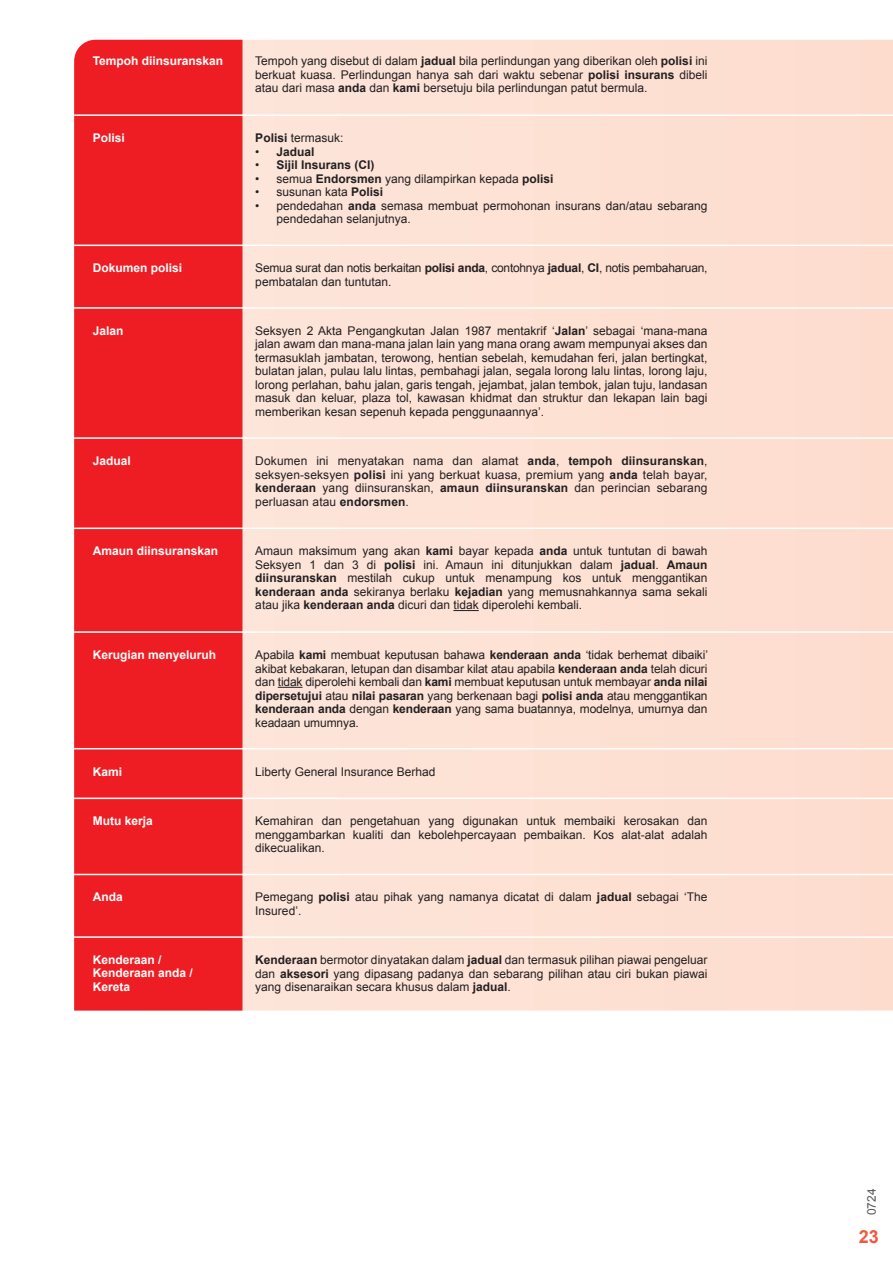
<style>
.page{position:relative;width:893px;height:1263px;background:#fff}
.page>*{position:absolute;margin:0;border:0;box-sizing:border-box;transform-origin:0 0}
.t1{font:700 18px "Arial";color:#f0593e}
.t2{font:12px/13.5px "Arial";color:#231f20;text-align:justify}
.t3{font:700 12px/13.5px "Arial";color:#fff}
.t4{font:12px/13.5px "Arial";letter-spacing:-.02em;color:#231f20}
.t5{font:700 12px "Arial";color:#231f20}
.t6{font:12px "Arial";color:#57585a}
.s1{font-weight:700}
.s2{font-weight:400}
</style>
<div class="page">
<div style="left:242px;top:40px;width:651px;height:970px;background:#fde1d3"></div>
<div style="left:74px;top:40px;width:168px;height:970px;background:#ee1d23"></div>
<hr style="left:74px;top:307px;width:819px;height:2px;background:#fff">
<hr style="left:74px;top:245px;width:819px;height:1px;background:#fff">
<svg style="left:453px;top:610px;width:26px;height:1px"></svg>
<svg style="left:278px;top:687px;width:25px;height:1px"></svg>
<hr style="left:74px;top:437px;width:819px;height:2px;background:#fff">
<hr style="left:74px;top:631px;width:819px;height:2px;background:#fff">
<hr style="left:74px;top:528px;width:819px;height:1px;background:#fff">
<hr style="left:74px;top:748px;width:819px;height:1px;background:#fff">
<hr style="left:74px;top:798px;width:819px;height:1px;background:#fff">
<hr style="left:74px;top:874px;width:819px;height:1px;background:#fff">
<hr style="left:74px;top:936px;width:819px;height:2px;background:#fff">
<hr style="left:74px;top:114px;width:819px;height:2px;background:#fff">
<p class="t3" style="left:93px;top:55px;width:132px">Tempoh diinsuranskan</p>
<p class="t2" style="left:255px;top:55px;width:454px">Tempoh yang disebut di dalam <span class="s1">jadual</span> bila perlindungan yang diberikan oleh <span class="s1">polisi</span> ini berkuat kuasa. Perlindungan hanya sah dari waktu sebenar <span class="s1">polisi insurans</span> dibeli atau dari masa <span class="s1">anda</span> dan <span class="s1">kami</span> bersetuju bila perlindungan patut bermula.</p>
<p class="t3" style="left:93px;top:131px;width:34px">Polisi</p>
<p class="t2" style="left:255px;top:131px;width:90px"><span class="s1">Polisi</span> termasuk:</p>
<p class="t5" style="left:255px;top:144px;width:61px"><span class="s2">•</span> Jadual</p>
<p class="t5" style="left:255px;top:157px;width:121px"><span class="s2">•</span> Sijil Insurans (CI)</p>
<p class="t2" style="left:255px;top:172px;width:300px">• semua <span class="s1">Endorsmen</span> yang dilampirkan kepada <span class="s1">polisi</span></p>
<p class="t2" style="left:255px;top:185px;width:129px">• susunan kata <span class="s1">Polisi</span></p>
<p class="t2" style="left:277px;top:199px;width:432px;text-indent:-21px">• pendedahan <span class="s1">anda</span> semasa membuat permohonan insurans dan/atau sebarang pendedahan selanjutnya.</p>
<p class="t3" style="left:93px;top:262px;width:91px">Dokumen polisi</p>
<p class="t4" style="left:255px;top:261px;width:454px">Semua surat dan notis berkaitan <span class="s1">polisi anda</span>, contohnya <span class="s1">jadual</span>, <span class="s1">CI</span>, notis pembaharuan, pembatalan dan tuntutan.</p>
<p class="t3" style="left:93px;top:324px;width:32px">Jalan</p>
<p class="t2" style="left:255px;top:324px;width:454px">Seksyen 2 Akta Pengangkutan Jalan 1987 mentakrif ‘<span class="s1">Jalan</span>’ sebagai ‘mana-mana jalan awam dan mana-mana jalan lain yang mana orang awam mempunyai akses dan termasuklah jambatan, terowong, hentian sebelah, kemudahan feri, jalan bertingkat, bulatan jalan, pulau lalu lintas, pembahagi jalan, segala lorong lalu lintas, lorong laju, lorong perlahan, bahu jalan, garis tengah, jejambat, jalan tembok, jalan tuju, landasan masuk dan keluar, plaza tol, kawasan khidmat dan struktur dan lekapan lain bagi memberikan kesan sepenuh kepada penggunaannya’.</p>
<p class="t3" style="left:93px;top:454px;width:40px">Jadual</p>
<p class="t2" style="left:255px;top:454px;width:454px">Dokumen ini menyatakan nama dan alamat <span class="s1">anda</span>, <span class="s1">tempoh diinsuranskan</span>, seksyen-seksyen <span class="s1">polisi</span> ini yang berkuat kuasa, premium yang <span class="s1">anda</span> telah bayar, <span class="s1">kenderaan</span> yang diinsuranskan, <span class="s1">amaun diinsuranskan</span> dan perincian sebarang perluasan atau <span class="s1">endorsmen</span>.</p>
<p class="t3" style="left:93px;top:545px;width:127px">Amaun diinsuranskan</p>
<p class="t2" style="left:255px;top:544px;width:454px">Amaun maksimum yang akan <span class="s1">kami</span> bayar kepada <span class="s1">anda</span> untuk tuntutan di bawah Seksyen 1 dan 3 di <span class="s1">polisi</span> ini. Amaun ini ditunjukkan dalam <span class="s1">jadual</span>. <span class="s1">Amaun diinsuranskan</span> mestilah cukup untuk menampung kos untuk menggantikan <span class="s1">kenderaan anda</span> sekiranya berlaku <span class="s1">kejadian</span> yang memusnahkannya sama sekali atau jika <span class="s1">kenderaan anda</span> dicuri dan tidak diperolehi kembali.</p>
<p class="t3" style="left:93px;top:648px;width:125px">Kerugian menyeluruh</p>
<p class="t2" style="left:255px;top:648px;width:454px">Apabila <span class="s1">kami</span> membuat keputusan bahawa <span class="s1">kenderaan anda</span> ‘tidak berhemat dibaiki’ akibat kebakaran, letupan dan disambar kilat atau apabila <span class="s1">kenderaan anda</span> telah dicuri dan tidak diperolehi kembali dan <span class="s1">kami</span> membuat keputusan untuk membayar <span class="s1">anda nilai dipersetujui</span> atau <span class="s1">nilai pasaran</span> yang berkenaan bagi <span class="s1">polisi anda</span> atau menggantikan <span class="s1">kenderaan anda</span> dengan <span class="s1">kenderaan</span> yang sama buatannya, modelnya, umurnya dan keadaan umumnya.</p>
<p class="t3" style="left:93px;top:765px;width:31px">Kami</p>
<p class="t2" style="left:255px;top:765px;width:182px">Liberty General Insurance Berhad</p>
<p class="t3" style="left:93px;top:815px;width:62px">Mutu kerja</p>
<p class="t2" style="left:255px;top:814px;width:454px">Kemahiran dan pengetahuan yang digunakan untuk membaiki kerosakan dan menggambarkan kualiti dan kebolehpercayaan pembaikan. Kos alat-alat adalah dikecualikan.</p>
<p class="t3" style="left:93px;top:891px;width:31px">Anda</p>
<p class="t2" style="left:255px;top:890px;width:454px">Pemegang <span class="s1">polisi</span> atau pihak yang namanya dicatat di dalam <span class="s1">jadual</span> sebagai ‘The<br>Insured’.</p>
<p class="t3" style="left:93px;top:953px;width:102px">Kenderaan /<br>Kenderaan anda /<br>Kereta</p>
<p class="t2" style="left:255px;top:953px;width:454px"><span class="s1">Kenderaan</span> bermotor dinyatakan dalam <span class="s1">jadual</span> dan termasuk pilihan piawai pengeluar dan <span class="s1">aksesori</span> yang dipasang padanya dan sebarang pilihan atau ciri bukan piawai yang disenaraikan secara khusus dalam <span class="s1">jadual</span>.</p>
<p class="t6" style="left:864px;top:1215px;width:28px;rotate:-90deg">0724</p>
<h1 class="t1" style="left:859px;top:1225px;width:22px">23</h1>
</div>
